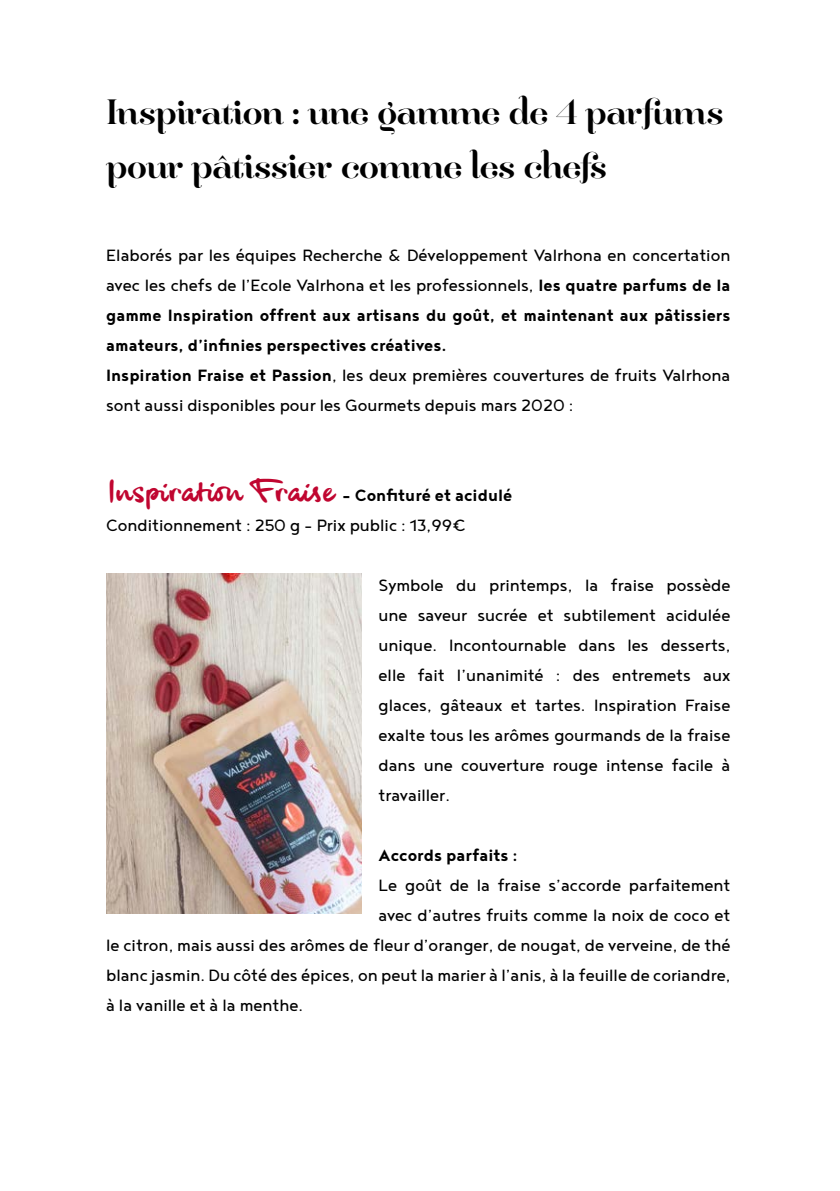
<style>
.page{position:relative;width:840px;height:1191px;background:#fff}
.page>*{position:absolute;margin:0;border:0;box-sizing:border-box;transform-origin:0 0}
.t1{font:30px/54.6px "Hera Big";letter-spacing:-.025em;color:#000}
.t2{font:20px/30px "Noyh Geometric";color:#000}
.t3{font:700 20px "Noyh Geometric";color:#000}
.s1{font-weight:700}
.s2{font-family:"black Hand";font-size:28px;color:#c00630}
</style>
<div class="page">
<img style="left:106px;top:573px;width:255px;height:340px">
<h1 class="t1" style="left:106px;top:84px;width:618px">Inspiration : une gamme de 4 parfums pour pâtissier comme les chefs</h1>
<p class="t2" style="left:106px;top:239px;width:625px">Elaborés par les équipes Recherche &amp; Développement Valrhona en concertation avec les chefs de l’Ecole Valrhona et les professionnels, <span class="s1">les quatre parfums de la gamme Inspiration offrent aux artisans du goût, et maintenant aux pâtissiers amateurs, d’infinies perspectives créatives.<br>Inspiration Fraise et Passion</span>, les deux premières couvertures de fruits Valrhona sont aussi disponibles pour les Gourmets depuis mars 2020 :</p>
<p class="t2" style="left:106px;top:479px;width:407px"><span class="s2">|nspiration Fraise</span> <span class="s1">- Confituré et acidulé<br></span>Conditionnement : 250 g - Prix public : 13,99€</p>
<p class="t2" style="left:378px;top:569px;width:353px;text-align:justify">Symbole du printemps, la fraise possède une saveur sucrée et subtilement acidulée unique. Incontournable dans les desserts, elle fait l’unanimité : des entremets aux glaces, gâteaux et tartes. Inspiration Fraise exalte tous les arômes gourmands de la fraise dans une couverture rouge intense facile à travailler.</p>
<p class="t3" style="left:378px;top:843px;width:141px">Accords parfaits :</p>
<p class="t2" style="left:378px;top:869px;width:353px">Le goût de la fraise s’accorde parfaitement</p>
<p class="t2" style="left:378px;top:899px;width:353px">avec d’autres fruits comme la noix de coco et</p>
<p class="t2" style="left:106px;top:929px;width:625px">le citron, mais aussi des arômes de fleur d’oranger, de nougat, de verveine, de thé</p>
<p class="t2" style="left:106px;top:959px;width:625px">blanc jasmin. Du côté des épices, on peut la marier à l’anis, à la feuille de coriandre,</p>
<p class="t2" style="left:106px;top:989px;width:198px">à la vanille et à la menthe.</p>
</div>
